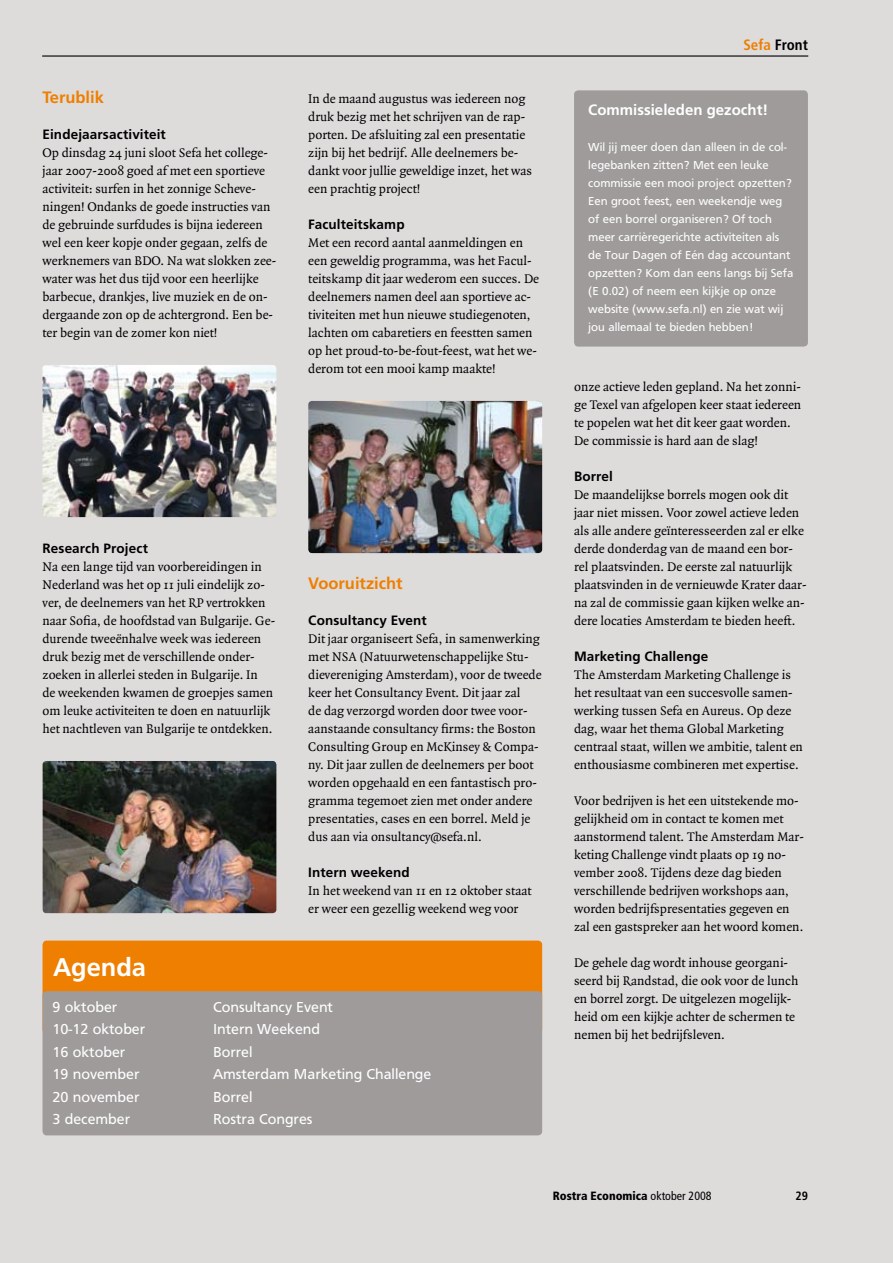
<style>
.page{position:relative;width:893px;height:1263px;background:#dedbdb}
.page>*{position:absolute;margin:0;border:0;box-sizing:border-box;transform-origin:0 0}
.t1{font:700 25.5px "Frutiger";letter-spacing:-.005em;color:#fff}
.t2{font:700 16.5px "Frutiger";color:#ee7f00}
.t3{font:15px "Frutiger";color:#fff}
.t4{font:700 15px "Frutiger";color:#fff}
.t5{font:700 condensed 15px "Frutiger";color:#000}
.t6{font:13.5px/18px "Quadraat";color:#000}
.t7{font:700 13.5px "Frutiger";letter-spacing:.01em;color:#000}
.t8{font:12px/18px "Frutiger";color:#fff}
.t9{font:900 condensed 12px "Frutiger";color:#000}
.t10{font:700 condensed 12px "Frutiger";color:#000}
.s1{color:#ee7f00}
.s2{font-weight:400}
</style>
<div class="page">
<hr style="left:43px;top:55px;width:765px;height:2px;background:#000">
<img style="left:43px;top:365px;width:233px;height:152px">
<img style="left:43px;top:761px;width:233px;height:152px">
<img style="left:308px;top:401px;width:234px;height:152px">
<div style="left:43px;top:940px;width:499px;height:93px;background:#ee7f00;border-radius:4px"></div>
<div style="left:43px;top:991px;width:499px;height:144px;background:#9f9b9b;border-radius:4px"></div>
<div style="left:574px;top:90px;width:234px;height:257px;background:#9f9b9b;border-radius:4px"></div>
<p class="t2" style="left:43px;top:88px;width:63px">Terublik</p>
<p class="t7" style="left:43px;top:126px;width:125px">Eindejaarsactiviteit</p>
<p class="t6" style="left:43px;top:144px;width:235px">Op dinsdag 24 juni sloot Sefa het college&shy;jaar 2007-2008 goed af met een sportieve activiteit: surfen in het zonnige Scheve&shy;ningen! Ondanks de goede instructies van de gebruinde surfdudes is bijna iedereen wel een keer kopje onder gegaan, zelfs de werknemers van BDO. Na wat slokken zee&shy;water was het dus tijd voor een heerlijke barbecue, drankjes, live muziek en de on&shy;dergaande zon op de achtergrond. Een be&shy;ter begin van de zomer kon niet!</p>
<p class="t6" style="left:308px;top:90px;width:225px">In de maand augustus was iedereen nog druk bezig met het schrijven van de rap&shy;porten. De afsluiting zal een presentatie zijn bij het bedrijf. Alle deelnemers be&shy;dankt voor jullie geweldige inzet, het was een prachtig project!</p>
<p class="t7" style="left:308px;top:216px;width:98px">Faculteitskamp</p>
<p class="t6" style="left:308px;top:234px;width:232px">Met een record aantal aanmeldingen en een geweldig programma, was het Facul&shy;teitskamp dit jaar wederom een succes. De deelnemers namen deel aan sportieve ac&shy;tiviteiten met hun nieuwe studiegenoten, lachten om cabaretiers en feestten samen op het proud-to-be-fout-feest, wat het we&shy;derom tot een mooi kamp maakte!</p>
<p class="t7" style="left:43px;top:540px;width:107px">Research Project</p>
<p class="t6" style="left:43px;top:558px;width:234px">Na een lange tijd van voorbereidingen in Nederland was het op 11 juli eindelijk zo&shy;ver, de deelnemers van het RP vertrokken naar Sofia, de hoofdstad van Bulgarije. Ge&shy;durende tweeënhalve week was iedereen druk bezig met de verschillende onder&shy;zoeken in allerlei steden in Bulgarije. In<br>de weekenden kwamen de groepjes samen om leuke activiteiten te doen en natuurlijk het nachtleven van Bulgarije te ontdekken.</p>
<h1 class="t1" style="left:53px;top:952px;width:94px">Agenda</h1>
<p class="t2" style="left:308px;top:574px;width:96px">Vooruitzicht</p>
<p class="t7" style="left:308px;top:612px;width:120px">Consultancy Event</p>
<p class="t6" style="left:308px;top:630px;width:235px">Dit jaar organiseert Sefa, in samenwerking met NSA (Natuurwetenschappelijke Stu&shy;dievereniging Amsterdam), voor de tweede keer het Consultancy Event. Dit jaar zal<br>de dag verzorgd worden door twee voor&shy;aanstaande consultancy firms: the Boston Consulting Group en McKinsey &amp; Compa&shy;ny. Dit jaar zullen de deelnemers per boot worden opgehaald en een fantastisch pro&shy;gramma tegemoet zien met onder andere presentaties, cases en een borrel. Meld je dus aan via onsultancy@sefa.nl.</p>
<p class="t7" style="left:308px;top:864px;width:103px">Intern weekend</p>
<p class="t6" style="left:308px;top:882px;width:225px">In het weekend van 11 en 12 oktober staat er weer een gezellig weekend weg voor</p>
<p class="t3" style="left:53px;top:998px;width:66px">9 oktober</p>
<p class="t3" style="left:213px;top:998px;width:122px">Consultancy Event</p>
<p class="t3" style="left:53px;top:1020px;width:94px">10-12 oktober</p>
<p class="t3" style="left:213px;top:1020px;width:109px">Intern Weekend</p>
<p class="t3" style="left:53px;top:1043px;width:74px">16 oktober</p>
<p class="t3" style="left:213px;top:1043px;width:41px">Borrel</p>
<p class="t3" style="left:53px;top:1065px;width:88px">19 november</p>
<p class="t3" style="left:213px;top:1065px;width:220px">Amsterdam Marketing Challenge</p>
<p class="t3" style="left:53px;top:1088px;width:88px">20 november</p>
<p class="t3" style="left:213px;top:1088px;width:41px">Borrel</p>
<p class="t3" style="left:53px;top:1110px;width:79px">3 december</p>
<p class="t3" style="left:213px;top:1110px;width:101px">Rostra Congres</p>
<p class="t5" style="left:743px;top:36px;width:66px"><span class="s1">Sefa</span> Front</p>
<p class="t4" style="left:588px;top:101px;width:182px">Commissieleden gezocht!</p>
<p class="t8" style="left:588px;top:138px;width:207px">Wil jij meer doen dan alleen in de col&shy;legebanken zitten? Met een leuke commissie een mooi project opzetten?<br>Een groot feest, een weekendje weg of een borrel organiseren? Of toch meer carrièregerichte activiteiten als de Tour Dagen of Eén dag accountant opzetten? Kom dan eens langs bij Sefa (E 0.02) of neem een kijkje op onze website (www.sefa.nl) en zie wat wij jou allemaal te bieden hebben!</p>
<p class="t6" style="left:574px;top:378px;width:229px">onze actieve leden gepland. Na het zonni&shy;ge Texel van afgelopen keer staat iedereen te popelen wat het dit keer gaat worden.<br>De commissie is hard aan de slag!</p>
<p class="t7" style="left:574px;top:468px;width:40px">Borrel</p>
<p class="t6" style="left:574px;top:486px;width:234px">De maandelijkse borrels mogen ook dit jaar niet missen. Voor zowel actieve leden als alle andere geïnteresseerden zal er elke derde donderdag van de maand een bor&shy;rel plaatsvinden. De eerste zal natuurlijk plaatsvinden in de vernieuwde Krater daar&shy;na zal de commissie gaan kijken welke an&shy;dere locaties Amsterdam te bieden heeft.</p>
<p class="t7" style="left:574px;top:648px;width:136px">Marketing Challenge</p>
<p class="t6" style="left:574px;top:666px;width:230px">The Amsterdam Marketing Challenge is het resultaat van een succesvolle samen&shy;werking tussen Sefa en Aureus. Op deze dag, waar het thema Global Marketing centraal staat, willen we ambitie, talent en enthousiasme combineren met expertise.</p>
<p class="t6" style="left:574px;top:792px;width:231px">Voor bedrijven is het een uitstekende mo&shy;gelijkheid om in contact te komen met aanstormend talent. The Amsterdam Mar&shy;keting Challenge vindt plaats op 19 no&shy;vember 2008. Tijdens deze dag bieden verschillende bedrijven workshops aan, worden bedrijfspresentaties gegeven en zal een gastspreker aan het woord komen.</p>
<p class="t6" style="left:574px;top:954px;width:226px">De gehele dag wordt inhouse georgani&shy;seerd bij Randstad, die ook voor de lunch en borrel zorgt. De uitgelezen mogelijk&shy;heid om een kijkje achter de schermen te nemen bij het bedrijfsleven.</p>
<p class="t9" style="left:553px;top:1188px;width:160px">Rostra Economica <span class="s2">oktober 2008</span></p>
<p class="t10" style="left:795px;top:1188px;width:14px">29</p>
</div>
